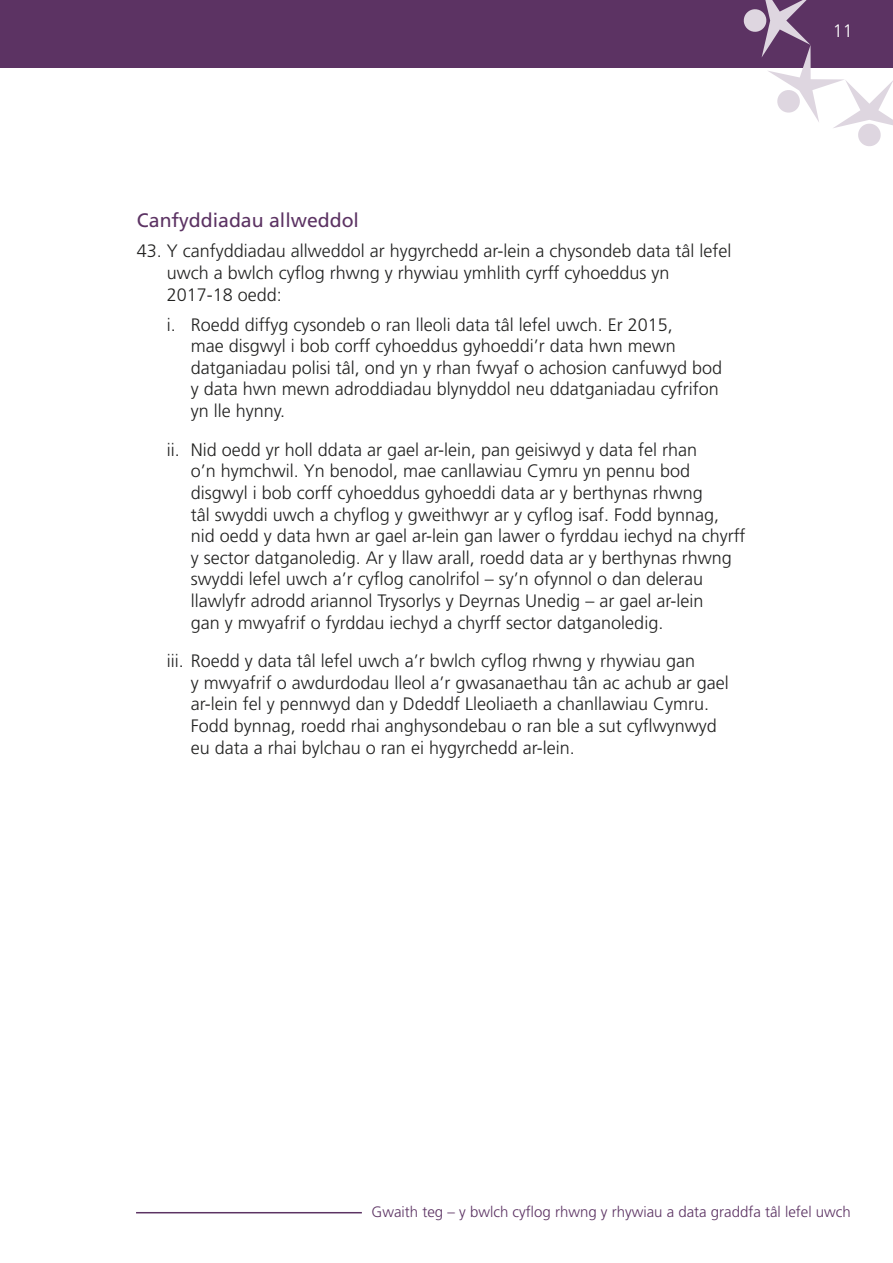
<style>
.page{position:relative;width:893px;height:1263px;background:#fff}
.page>*{position:absolute;margin:0;border:0;box-sizing:border-box;transform-origin:0 0}
.H2_Sub_Heading{font:19.5px "Frutiger LT Std";color:#5c3363}
.Indented_Text{font:300 18px/21.6px "Frutiger LT Std";color:#222221}
.Indented_Text_2mm{font:300 18px/21.6px "Frutiger LT Std";color:#222221}
.t1{font:300 18px "Frutiger LT Std";color:#fff}
.t2{font:300 15px "Frutiger LT Std";color:#5c3363}
</style>
<div class="page">
<div style="left:0;top:0;width:893px;height:68px;background:#5c3363"></div>
<svg style="left:743px;top:0;width:150px;height:146px"></svg>
<hr style="left:136px;top:1212px;width:226px;height:1px;background:#5c3363">
<h2 class="H2_Sub_Heading" style="left:137px;top:209px;width:224px">Canfyddiadau allweddol</h2>
<p class="Indented_Text_2mm" style="left:167px;top:241px;width:566px;text-indent:-30px">43. Y canfyddiadau allweddol ar hygyrchedd ar-lein a chysondeb data tâl lefel uwch a bwlch cyflog rhwng y rhywiau ymhlith cyrff cyhoeddus yn<br>2017-18 oedd:</p>
<p class="Indented_Text" style="left:191px;top:314px;width:533px;text-indent:-24px">i. Roedd diffyg cysondeb o ran lleoli data tâl lefel uwch. Er 2015,<br>mae disgwyl i bob corff cyhoeddus gyhoeddi’r data hwn mewn datganiadau polisi tâl, ond yn y rhan fwyaf o achosion canfuwyd bod y data hwn mewn adroddiadau blynyddol neu ddatganiadau cyfrifon yn lle hynny.</p>
<p class="Indented_Text" style="left:191px;top:439px;width:556px;text-indent:-24px">ii. Nid oedd yr holl ddata ar gael ar-lein, pan geisiwyd y data fel rhan<br>o’n hymchwil. Yn benodol, mae canllawiau Cymru yn pennu bod disgwyl i bob corff cyhoeddus gyhoeddi data ar y berthynas rhwng<br>tâl swyddi uwch a chyflog y gweithwyr ar y cyflog isaf. Fodd bynnag, nid oedd y data hwn ar gael ar-lein gan lawer o fyrddau iechyd na chyrff y sector datganoledig. Ar y llaw arall, roedd data ar y berthynas rhwng swyddi lefel uwch a’r cyflog canolrifol – sy’n ofynnol o dan delerau llawlyfr adrodd ariannol Trysorlys y Deyrnas Unedig – ar gael ar-lein<br>gan y mwyafrif o fyrddau iechyd a chyrff sector datganoledig.</p>
<p class="Indented_Text" style="left:191px;top:650px;width:539px;text-indent:-24px">iii. Roedd y data tâl lefel uwch a’r bwlch cyflog rhwng y rhywiau gan<br>y mwyafrif o awdurdodau lleol a’r gwasanaethau tân ac achub ar gael ar-lein fel y pennwyd dan y Ddeddf Lleoliaeth a chanllawiau Cymru.<br>Fodd bynnag, roedd rhai anghysondebau o ran ble a sut cyflwynwyd eu data a rhai bylchau o ran ei hygyrchedd ar-lein.</p>
<p class="t1" style="left:833px;top:21px;width:22px">11</p>
<p class="t2" style="left:372px;top:1203px;width:481px">Gwaith teg – y bwlch cyflog rhwng y rhywiau a data graddfa tâl lefel uwch</p>
</div>
